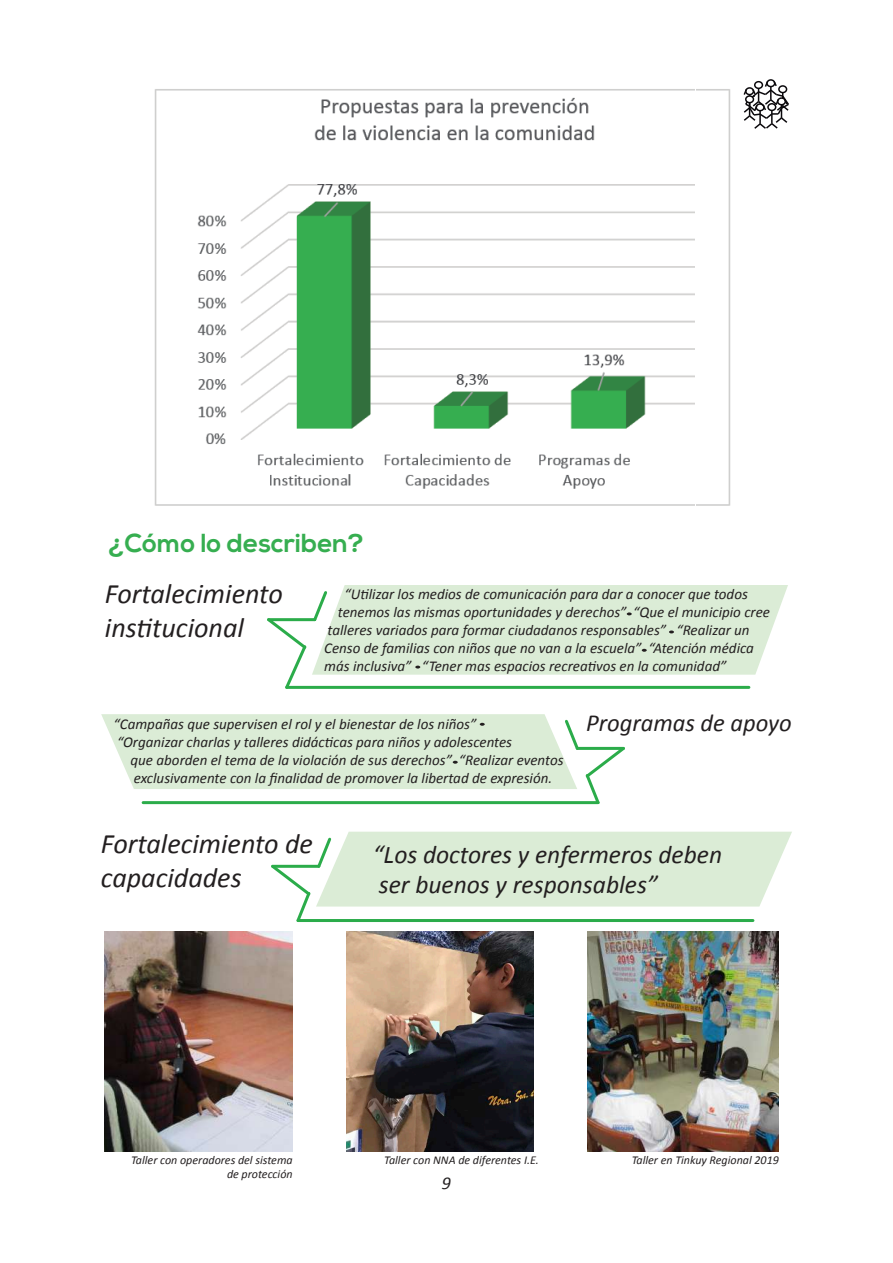
<style>
.page{position:relative;width:893px;height:1263px;background:#fff}
.page>*{position:absolute;margin:0;border:0;box-sizing:border-box;transform-origin:0 0}
.t1{font:italic 28.05px/33.8px "Calibri";color:#231f20}
.t2{font:700 26.1px "Nexa";color:#36ae50}
.t3{font:italic 25.5px/30.6px "Calibri";color:#231f20}
.t4{font:italic 24.6px "Calibri";color:#231f20}
.t5{font:italic 18px "Calibri";color:#231f20}
.t6{font:italic 15px "Calibri";color:#231f20}
.t7{font:italic 12px/14.4px "Calibri";color:#231f20;text-align:right}
</style>
<div class="page">
<img style="left:154px;top:89px;width:577px;height:417px">
<svg style="left:271px;top:832px;width:521px;height:90px"></svg>
<div style="left:766px;top:79px;width:9px;height:8px;border:2px solid #0b090c;border-radius:50%"></div>
<svg style="left:743px;top:80px;width:46px;height:49px"></svg>
<img style="left:587px;top:931px;width:191px;height:220px">
<img style="left:105px;top:931px;width:188px;height:220px">
<svg style="left:101px;top:714px;width:524px;height:91px"></svg>
<svg style="left:267px;top:585px;width:521px;height:104px"></svg>
<img style="left:346px;top:931px;width:188px;height:220px">
<h2 class="t2" style="left:109px;top:528px;width:257px">¿Cómo lo describen?</h2>
<h1 class="t1" style="left:105px;top:576px;width:179px">Fortalecimiento institucional</h1>
<p class="t6" style="left:345px;top:583px;width:405px">“Utilizar los medios de comunicación para dar a conocer que todos</p>
<p class="t6" style="left:338px;top:601px;width:434px">tenemos las mismas oportunidades y derechos” “Que el municipio cree</p>
<p class="t6" style="left:328px;top:619px;width:424px">talleres variados para formar ciudadanos responsables” “Realizar un</p>
<p class="t6" style="left:324px;top:637px;width:431px">Censo de familias con niños que no van a la escuela” “Atención médica</p>
<p class="t6" style="left:324px;top:655px;width:404px">más inclusiva” “Tener mas espacios recreativos en la comunidad”</p>
<p class="t6" style="left:114px;top:713px;width:364px">“Campañas que supervisen el rol y el bienestar de los niños”</p>
<p class="t6" style="left:117px;top:731px;width:397px">“Organizar charlas y talleres didácticas para niños y adolescentes</p>
<p class="t6" style="left:131px;top:749px;width:434px">que aborden el tema de la violación de sus derechos” “Realizar eventos</p>
<p class="t6" style="left:134px;top:767px;width:420px">exclusivamente con la finalidad de promover la libertad de expresión.</p>
<h3 class="t4" style="left:586px;top:706px;width:207px">Programas de apoyo</h3>
<h1 class="t1" style="left:101px;top:825px;width:214px">Fortalecimiento de capacidades</h1>
<h3 class="t3" style="left:373px;top:838px;width:351px">“Los doctores y enfermeros deben ser buenos y responsables”</h3>
<p class="t7" style="left:131px;top:1152px;width:163px">Taller con operadores del sistema de protección</p>
<p class="t7" style="left:384px;top:1152px;width:156px">Taller con NNA de diferentes I.E.</p>
<p class="t7" style="left:632px;top:1152px;width:149px">Taller en Tinkuy Regional 2019</p>
<p class="t5" style="left:442px;top:1170px;width:11px">9</p>
</div>
